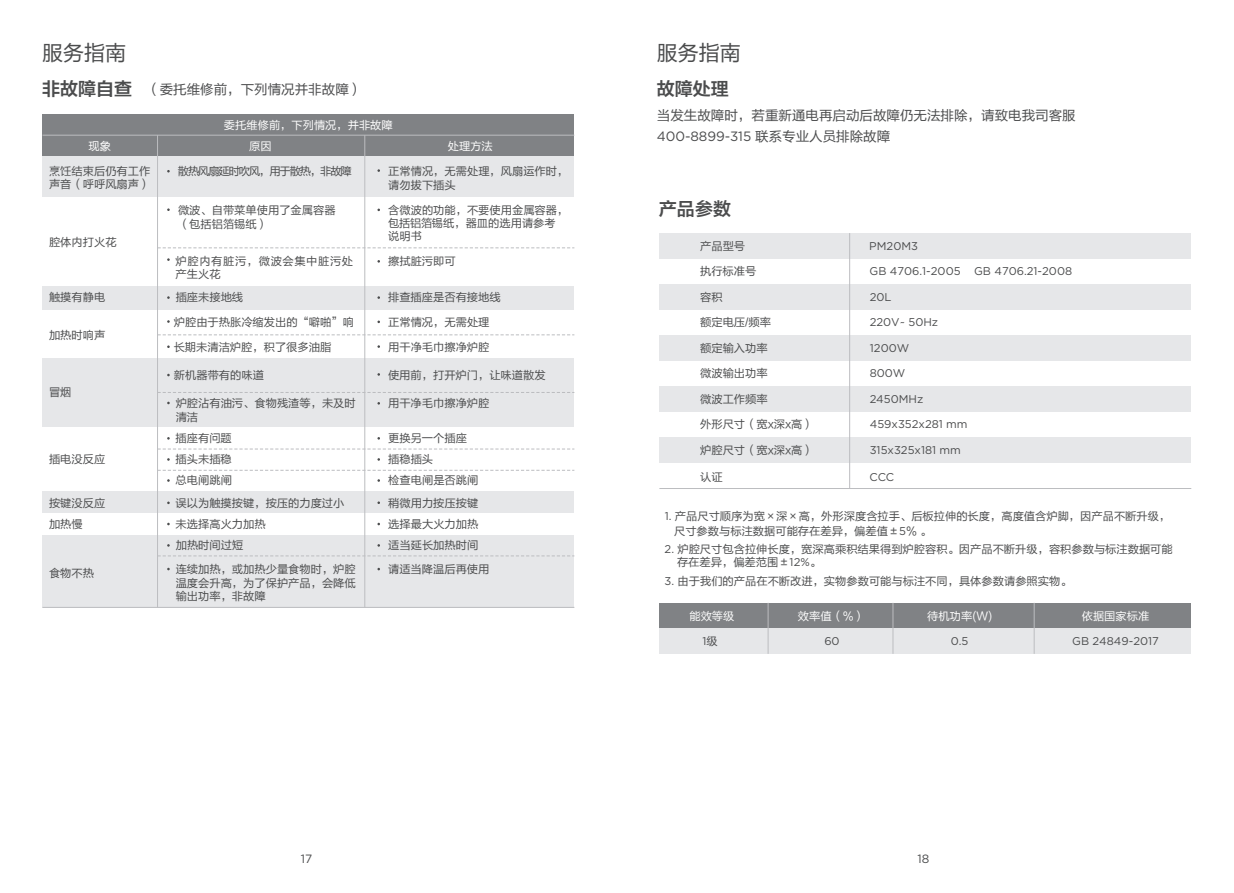
<style>
.page{position:relative;width:1234px;height:893px;background:#fff}
.page>*{position:absolute;margin:0;border:0;box-sizing:border-box;transform-origin:0 0}
.t1{font:21px "FZLTHK GBK1 0";color:#4b4c4d}
.t2{font:18px "FZLTZCHK GBK1 0";color:#4b4c4d}
.t3{font:13.5px "FZLTHK GBK1 0";color:#4b4c4d}
.t4{font:13.5px "Gotham";letter-spacing:-.005em;color:#4b4c4d}
.t5{font:12px "Gotham";color:#4b4c4d}
.t6{font:11.25px/13.5px "FZLTHK GBK1 0";color:#4b4c4d}
.t7{font:11.25px "Gotham";color:#4b4c4d}
.t8{font:11.25px "FZLTHK GBK1 0";color:#fff}
.t9{font:11.25px "Gotham";color:#4b4c4d}
.t10{font:11.25px/12.9px "FZLTHK GBK1 0";letter-spacing:.055em;color:#4b4c4d}
.t11{font:11.25px "FZLTHK GBK1 0";letter-spacing:-.095em;color:#4b4c4d}
.s1{font-family:"FZLTZCHK GBK1 0";font-size:18px}
.s2{font-family:"FZLTHK GBK1 0"}
.s3{font-family:"Gotham"}
</style>
<div class="page">
<div style="left:659px;top:233px;width:531px;height:26px;background:#e6e7e9"></div>
<div style="left:659px;top:284px;width:531px;height:26px;background:#e6e7e9"></div>
<div style="left:659px;top:335px;width:531px;height:26px;background:#e6e7e9"></div>
<div style="left:659px;top:386px;width:531px;height:26px;background:#e6e7e9"></div>
<div style="left:659px;top:437px;width:531px;height:26px;background:#e6e7e9"></div>
<hr style="left:659px;top:488px;width:531px;height:1px;background:#bcbdc0">
<hr style="left:849px;top:233px;width:1px;height:255px;background:#bcbdc0">
<div style="left:42px;top:358px;width:532px;height:69px;background:#e6e7e9"></div>
<div style="left:42px;top:535px;width:532px;height:72px;background:#e6e7e9"></div>
<div style="left:42px;top:492px;width:532px;height:21px;background:#e6e7e9"></div>
<div style="left:42px;top:114px;width:532px;height:42px;background:#808285"></div>
<svg style="left:158px;top:392px;width:416px;height:1px"></svg>
<svg style="left:158px;top:449px;width:416px;height:1px"></svg>
<svg style="left:158px;top:470px;width:416px;height:1px"></svg>
<svg style="left:158px;top:556px;width:416px;height:1px"></svg>
<div style="left:42px;top:286px;width:532px;height:23px;background:#e6e7e9"></div>
<hr style="left:42px;top:135px;width:532px;height:1px;background:#bcbdc0">
<hr style="left:42px;top:607px;width:532px;height:1px;background:#bcbdc0">
<svg style="left:158px;top:248px;width:416px;height:1px"></svg>
<svg style="left:158px;top:335px;width:416px;height:1px"></svg>
<div style="left:42px;top:156px;width:532px;height:41px;background:#e6e7e9"></div>
<hr style="left:157px;top:135px;width:1px;height:472px;background:#bcbdc0">
<hr style="left:364px;top:135px;width:1px;height:472px;background:#bcbdc0">
<div style="left:659px;top:603px;width:531px;height:25px;background:#808285"></div>
<div style="left:659px;top:628px;width:531px;height:26px;background:#e6e7e9"></div>
<hr style="left:767px;top:603px;width:1px;height:51px;background:#bcbdc0">
<hr style="left:892px;top:603px;width:1px;height:51px;background:#bcbdc0">
<hr style="left:1033px;top:603px;width:1px;height:51px;background:#bcbdc0">
<h1 class="t1" style="left:42px;top:41px;width:85px">服务指南</h1>
<h1 class="t1" style="left:656px;top:41px;width:85px">服务指南</h1>
<p class="t3" style="left:42px;top:82px;width:321px"><span class="s1">非故障自查</span> （委托维修前，下列情况并非故障）</p>
<p class="t8" style="left:224px;top:119px;width:170px">委托维修前，下列情况，并非故障</p>
<p class="t8" style="left:88px;top:140px;width:24px">现象</p>
<p class="t8" style="left:249px;top:140px;width:24px">原因</p>
<p class="t8" style="left:448px;top:140px;width:46px">处理方法</p>
<p class="t6" style="left:49px;top:165px;width:103px;line-height:12.9px">烹饪结束后仍有工作声音（呼呼风扇声）</p>
<p class="t11" style="left:178px;top:165px;width:175px">散热风扇延时吹风，用于散热，非故障</p>
<p class="t6" style="left:388px;top:165px;width:181px">正常情况，无需处理，风扇运作时，请勿拔下插头</p>
<p class="t6" style="left:49px;top:236px;width:69px">腔体内打火花</p>
<p class="t6" style="left:178px;top:204px;width:159px">微波、自带菜单使用了金属容器（包括铝箔锡纸）</p>
<p class="t10" style="left:175px;top:255px;width:179px">炉腔内有脏污，微波会集中脏污处产生火花</p>
<p class="t6" style="left:388px;top:204px;width:182px;line-height:12.9px">含微波的功能，不要使用金属容器，包括铝箔锡纸，器皿的选用请参考说明书</p>
<p class="t6" style="left:388px;top:255px;width:69px">擦拭脏污即可</p>
<p class="t6" style="left:49px;top:291px;width:58px">触摸有静电</p>
<p class="t6" style="left:176px;top:291px;width:69px">插座未接地线</p>
<p class="t6" style="left:388px;top:291px;width:114px">排查插座是否有接地线</p>
<p class="t6" style="left:49px;top:328px;width:58px">加热时响声</p>
<p class="t6" style="left:49px;top:385px;width:24px">冒烟</p>
<p class="t6" style="left:49px;top:453px;width:58px">插电没反应</p>
<p class="t6" style="left:49px;top:496px;width:58px">按键没反应</p>
<p class="t6" style="left:174px;top:310px;width:182px;line-height:24.6px">炉腔由于热胀冷缩发出的“噼啪”响长期未清洁炉腔，积了很多油脂</p>
<p class="t6" style="left:174px;top:369px;width:91px">新机器带有的味道</p>
<p class="t6" style="left:176px;top:397px;width:181px">炉腔沾有油污、食物残渣等，未及时清洁</p>
<p class="t6" style="left:175px;top:428px;width:58px;line-height:21px;text-align:justify">插座有问题插头未插稳总电闸跳闸</p>
<p class="t6" style="left:388px;top:315px;width:103px">正常情况，无需处理</p>
<p class="t6" style="left:388px;top:340px;width:103px">用干净毛巾擦净炉腔</p>
<p class="t6" style="left:388px;top:369px;width:159px">使用前，打开炉门，让味道散发</p>
<p class="t6" style="left:388px;top:397px;width:103px">用干净毛巾擦净炉腔</p>
<p class="t6" style="left:388px;top:428px;width:92px;line-height:21.1px">更换另一个插座插稳插头<br>检查电闸是否跳闸</p>
<p class="t6" style="left:175px;top:496px;width:170px">误以为触摸按键，按压的力度过小</p>
<p class="t6" style="left:388px;top:496px;width:91px">稍微用力按压按键</p>
<p class="t6" style="left:49px;top:518px;width:35px">加热慢</p>
<p class="t6" style="left:176px;top:518px;width:92px">未选择高火力加热</p>
<p class="t6" style="left:388px;top:518px;width:91px">选择最大火力加热</p>
<p class="t6" style="left:49px;top:567px;width:46px">食物不热</p>
<p class="t6" style="left:176px;top:534px;width:181px;line-height:23.7px">加热时间过短<br>连续加热，或加热少量食物时，炉腔</p>
<p class="t6" style="left:176px;top:576px;width:181px">温度会升高，为了保护产品，会降低输出功率，非故障</p>
<p class="t6" style="left:388px;top:534px;width:103px;line-height:23.5px">适当延长加热时间请适当降温后再使用</p>
<h2 class="t2" style="left:656px;top:79px;width:73px">故障处理</h2>
<p class="t3" style="left:656px;top:108px;width:420px">当发生故障时，若重新通电再启动后故障仍无法排除，请致电我司客服</p>
<p class="t4" style="left:656px;top:128px;width:235px">400-8899-315 <span class="s2">联系专业人员排除故障</span></p>
<h2 class="t2" style="left:658px;top:199px;width:73px">产品参数</h2>
<p class="t6" style="left:700px;top:239px;width:46px">产品型号</p>
<p class="t6" style="left:700px;top:265px;width:58px">执行标准号</p>
<p class="t6" style="left:700px;top:290px;width:24px">容积</p>
<p class="t6" style="left:700px;top:316px;width:72px">额定电压/频率</p>
<p class="t6" style="left:700px;top:341px;width:69px">额定输入功率</p>
<p class="t6" style="left:700px;top:367px;width:69px">微波输出功率</p>
<p class="t6" style="left:700px;top:392px;width:69px">微波工作频率</p>
<p class="t6" style="left:700px;top:418px;width:115px">外形尺寸（宽x深x高）</p>
<p class="t6" style="left:700px;top:444px;width:115px">炉腔尺寸（宽x深x高）</p>
<p class="t9" style="left:869px;top:240px;width:50px">PM20M3</p>
<p class="t7" style="left:869px;top:264px;width:204px">GB 4706.1-2005 GB 4706.21-2008</p>
<p class="t7" style="left:869px;top:290px;width:23px">20L</p>
<p class="t7" style="left:869px;top:315px;width:70px">220V~ 50Hz</p>
<p class="t7" style="left:869px;top:341px;width:41px">1200W</p>
<p class="t7" style="left:869px;top:366px;width:37px">800W</p>
<p class="t7" style="left:869px;top:392px;width:55px">2450MHz</p>
<p class="t7" style="left:869px;top:417px;width:99px">459x352x281 mm</p>
<p class="t7" style="left:869px;top:443px;width:93px">315x325x181 mm</p>
<p class="t6" style="left:700px;top:470px;width:24px">认证</p>
<p class="t7" style="left:869px;top:469px;width:26px">CCC</p>
<p class="t6" style="left:674px;top:508px;width:497px;line-height:15.6px;text-indent:-9px"><span class="s3">1.</span> 产品尺寸顺序为宽×深×高，外形深度含拉手、后板拉伸的长度，高度值含炉脚，因产品不断升级，尺寸参数与标注数据可能存在差异，偏差值±<span class="s3">5</span>% 。</p>
<p class="t6" style="left:677px;top:543px;width:497px;line-height:13px;text-indent:-12px"><span class="s3">2.</span> 炉腔尺寸包含拉伸长度，宽深高乘积结果得到炉腔容积。因产品不断升级，容积参数与标注数据可能存在差异，偏差范围±<span class="s3">12%</span>。</p>
<p class="t6" style="left:664px;top:574px;width:408px"><span class="s3">3.</span> 由于我们的产品在不断改进，实物参数可能与标注不同，具体参数请参照实物。</p>
<p class="t8" style="left:689px;top:609px;width:46px">能效等级</p>
<p class="t9" style="left:702px;top:635px;width:17px">1<span class="s2">级</span></p>
<p class="t8" style="left:797px;top:609px;width:69px">效率值（%）</p>
<p class="t9" style="left:824px;top:635px;width:17px">60</p>
<p class="t8" style="left:927px;top:609px;width:66px">待机功率(W)</p>
<p class="t9" style="left:950px;top:635px;width:19px">0.5</p>
<p class="t8" style="left:1081px;top:609px;width:69px">依据国家标准</p>
<p class="t9" style="left:1071px;top:635px;width:88px">GB 24849-2017</p>
<p class="t5" style="left:301px;top:852px;width:13px">17</p>
<p class="t5" style="left:917px;top:852px;width:13px">18</p>
</div>
